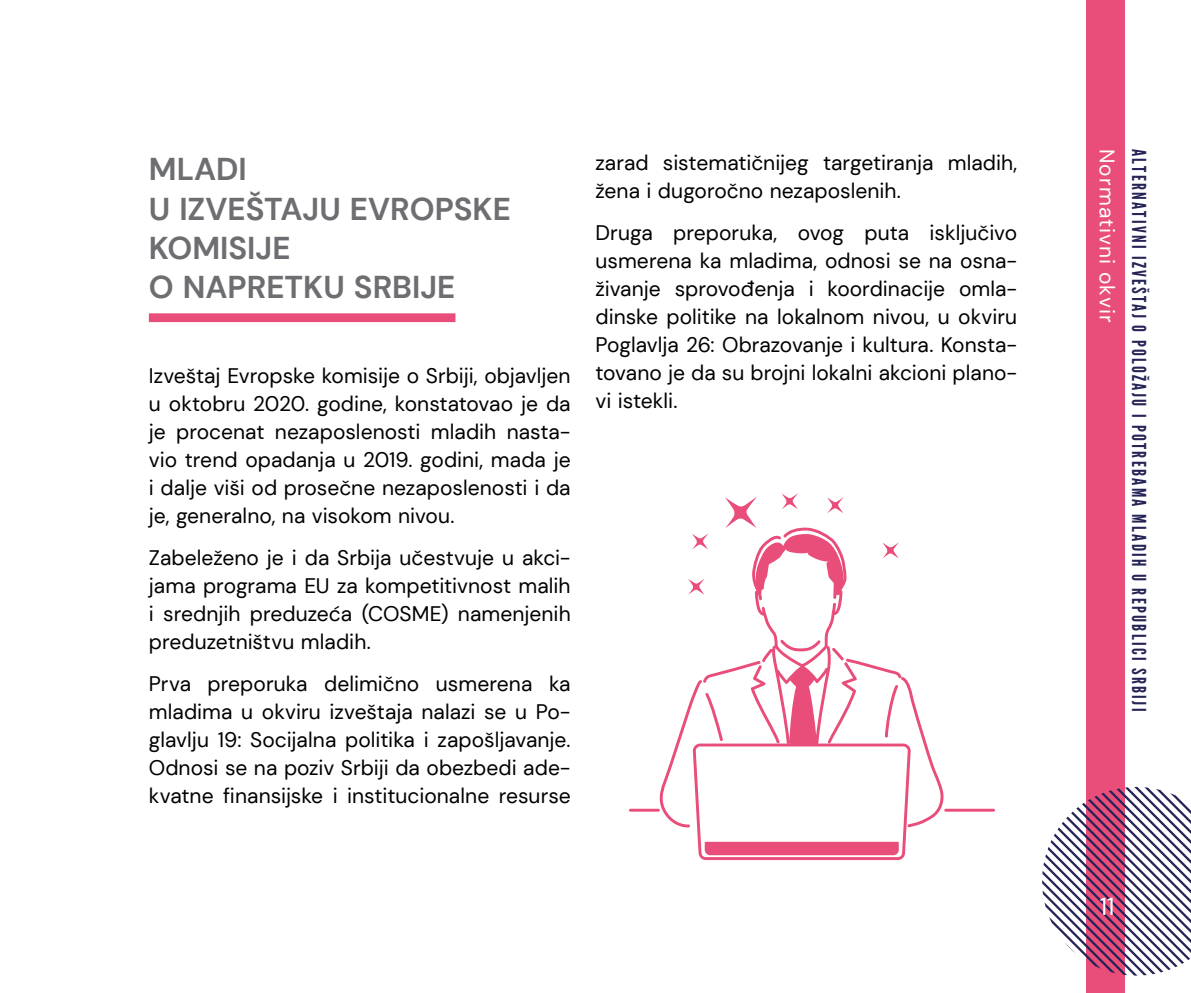
<style>
.page{position:relative;width:1191px;height:993px;background:#fff}
.page>*{position:absolute;margin:0;border:0;box-sizing:border-box;transform-origin:0 0}
.Naslov{font:700 31.5px/39.4px "DM Sans";color:#6d6e71}
.t1{font:24.5px "DM Sans";color:#fff}
.Body_text{font:21px/28px "DM Sans";color:#000;text-align:justify}
.t2{font:21px "DM Sans";letter-spacing:.05em;color:#fff}
.t3{font:19.25px "League Gothic";letter-spacing:.12em;color:#262457}
</style>
<div class="page">
<div style="left:1086px;top:0;width:38px;height:992px;background:#e94d79"></div>
<svg style="left:1042px;top:786px;width:149px;height:189px"></svg>
<div style="left:149px;top:313px;width:306px;height:9px;background:#e94d79"></div>
<svg style="left:697px;top:827px;width:213px;height:32px"></svg>
<svg style="left:658px;top:493px;width:287px;height:334px"></svg>
<hr style="left:629px;top:808px;width:31px;height:3px;background:#e94d79">
<hr style="left:944px;top:808px;width:51px;height:3px;background:#e94d79">
<p class="Naslov" style="left:149px;top:149px;width:363px">MLADI<br>U IZVEŠTAJU EVROPSKE<br>KOMISIJE<br>O NAPRETKU SRBIJE</p>
<p class="Body_text" style="left:149px;top:361px;width:423px">Izveštaj Evropske komisije o Srbiji, objavljen u oktobru 2020. godine, konstatovao je da je procenat nezaposlenosti mladih nasta&shy;vio trend opadanja u 2019. godini, mada je i dalje viši od prosečne nezaposlenosti i da je, generalno, na visokom nivou.</p>
<p class="Body_text" style="left:149px;top:543px;width:423px">Zabeleženo je i da Srbija učestvuje u akci&shy;jama programa EU za kompetitivnost malih i srednjih preduzeća (COSME) namenjenih preduzetništvu mladih.</p>
<p class="Body_text" style="left:149px;top:669px;width:423px">Prva preporuka delimično usmerena ka mladima u okviru izveštaja nalazi se u Po&shy;glavlju 19: Socijalna politika i zapošljavanje.<br>Odnosi se na poziv Srbiji da obezbedi ade&shy;kvatne finansijske i institucionalne resurse</p>
<p class="Body_text" style="left:595px;top:148px;width:423px">zarad sistematičnijeg targetiranja mladih, žena i dugoročno nezaposlenih.</p>
<p class="Body_text" style="left:595px;top:218px;width:423px">Druga preporuka, ovog puta isključivo usmerena ka mladima, odnosi se na osna&shy;živanje sprovođenja i koordinacije omla&shy;dinske politike na lokalnom nivou, u okviru Poglavlja 26: Obrazovanje i kultura. Konsta&shy;tovano je da su brojni lokalni akcioni plano&shy;vi istekli.</p>
<p class="t2" style="left:1120px;top:149px;width:175px;rotate:90deg">Normativni okvir</p>
<p class="t3" style="left:1150px;top:149px;width:563px;rotate:90deg">ALTERNATIVNI IZVEŠTAJ O POLOŽAJU I POTREBAMA MLADIH U REPUBLICI SRBIJI</p>
<p class="t1" style="left:1099px;top:890px;width:16px">11</p>
</div>
